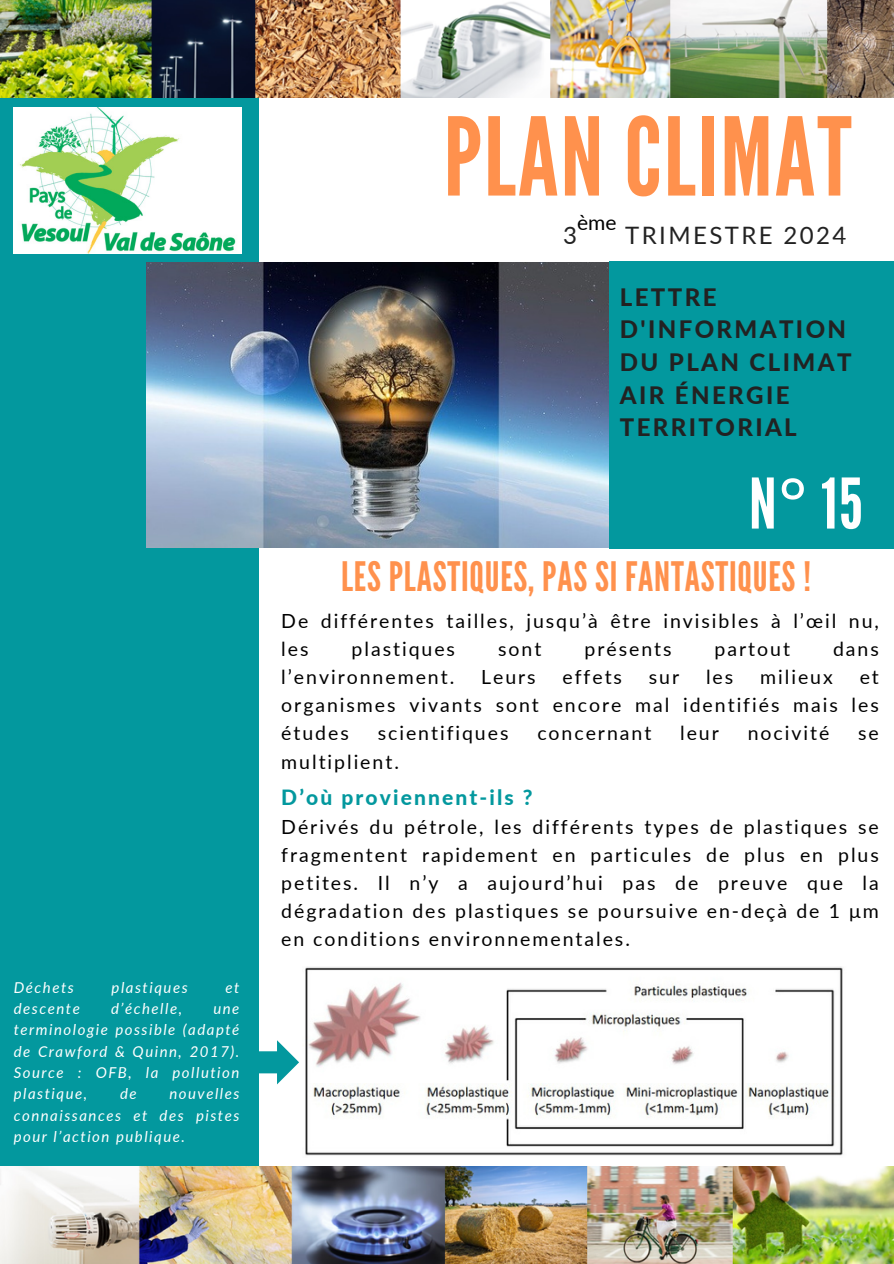
<style>
.page{position:relative;width:894px;height:1264px;background:#fff}
.page>*{position:absolute;margin:0;border:0;box-sizing:border-box;transform-origin:0 0}
.t1{font:108px "League Gothic";letter-spacing:.02em;color:#ff914d}
.t2{font:69.45px "League Gothic";color:#fff}
.t3{font:40.5px "League Gothic";letter-spacing:.02em;color:#ff914d}
.t4{font:800 24px/32.7px "Lato";letter-spacing:.1em;color:#222}
.t5{font:24px "Lato";letter-spacing:.1em;color:#222}
.t6{font:800 21px "Lato";letter-spacing:.1em;color:#03989e}
.t7{font:21px "Lato";color:#000}
.t8{font:19.5px/28.2px "Lato";letter-spacing:.1em;color:#000;text-align:justify}
.t9{font:italic 15px/21.3px "Lato";letter-spacing:.1em;color:#fff;text-align:justify}
.s1{font-family:"Noto Sans"}
</style>
<div class="page">
<div style="left:0;top:0;width:258px;height:1263px;background:#03989e"></div>
<div style="left:608px;top:261px;width:285px;height:287px;background:#03989e"></div>
<img style="left:14px;top:107px;width:227px;height:146px">
<img style="left:0;top:1166px;width:893px;height:96px">
<img style="left:0;top:0;width:893px;height:98px">
<img style="left:147px;top:262px;width:461px;height:285px">
<img style="left:305px;top:967px;width:538px;height:189px">
<svg style="left:258px;top:1040px;width:41px;height:44px"></svg>
<h6 class="t9" style="left:14px;top:976px;width:62px">Déchets</h6>
<h6 class="t9" style="left:112px;top:976px;width:78px">plastiques</h6>
<h6 class="t9" style="left:225px;top:976px;width:15px">et</h6>
<h6 class="t9" style="left:14px;top:997px;width:68px">descente</h6>
<h6 class="t9" style="left:111px;top:997px;width:72px">d’échelle,</h6>
<h6 class="t9" style="left:14px;top:997px;width:227px;text-indent:199px">une terminologie possible (adapté de Crawford &amp; Quinn, 2017).<br>Source : OFB, la pollution plastique,</h6>
<h6 class="t9" style="left:14px;top:1082px;width:227px;text-indent:156px">nouvelles connaissances et des pistes pour l’action publique.</h6>
<h6 class="t9" style="left:120px;top:1082px;width:18px">de</h6>
<p class="t1" style="left:443px;top:94px;width:409px">PLAN CLIMAT</p>
<h4 class="t7" style="left:577px;top:209px;width:41px">ème</h4>
<h2 class="t5" style="left:563px;top:220px;width:15px">3</h2>
<h5 class="t5" style="left:625px;top:220px;width:223px">TRIMESTRE 2024</h5>
<p class="t4" style="left:619px;top:280px;width:233px">LETTRE<br>D'INFORMATION<br>DU PLAN CLIMAT<br>AIR ÉNERGIE<br>TERRITORIAL</p>
<p class="t2" style="left:748px;top:463px;width:115px">N<span class="s1">°</span> 15</p>
<p class="t3" style="left:341px;top:553px;width:471px">LES PLASTIQUES, PAS SI FANTASTIQUES !</p>
<h3 class="t8" style="left:281px;top:606px;width:599px">De différentes tailles, jusqu’à être invisibles à l’œil nu, les</h3>
<h3 class="t8" style="left:351px;top:634px;width:105px">plastiques</h3>
<h3 class="t8" style="left:498px;top:634px;width:45px">sont</h3>
<h3 class="t8" style="left:584px;top:634px;width:89px">présents</h3>
<h3 class="t8" style="left:714px;top:634px;width:77px">partout</h3>
<h3 class="t8" style="left:832px;top:634px;width:47px">dans</h3>
<h3 class="t8" style="left:281px;top:662px;width:174px">l’environnement.</h3>
<h3 class="t8" style="left:481px;top:662px;width:56px">Leurs</h3>
<h3 class="t8" style="left:562px;top:662px;width:61px">effets</h3>
<h3 class="t8" style="left:648px;top:662px;width:32px">sur</h3>
<h3 class="t8" style="left:706px;top:662px;width:29px">les</h3>
<h3 class="t8" style="left:760px;top:662px;width:74px">milieux</h3>
<h3 class="t8" style="left:281px;top:662px;width:599px;text-indent:578px">et organismes vivants sont encore mal identifiés mais les études</h3>
<h3 class="t8" style="left:377px;top:718px;width:132px">scientifiques</h3>
<h3 class="t8" style="left:537px;top:718px;width:115px">concernant</h3>
<h3 class="t8" style="left:680px;top:718px;width:40px">leur</h3>
<h3 class="t8" style="left:747px;top:718px;width:83px">nocivité</h3>
<h3 class="t8" style="left:858px;top:718px;width:22px">se</h3>
<h3 class="t8" style="left:281px;top:747px;width:119px">multiplient.</h3>
<h6 class="t6" style="left:281px;top:783px;width:253px">D’où proviennent-ils ?</h6>
<h6 class="t8" style="left:281px;top:812px;width:599px">Dérivés du pétrole, les différents types de plastiques se fragmentent rapidement en particules de plus en plus petites. Il n’y a aujourd’hui pas de preuve que la dégradation des plastiques se poursuive en-deçà de 1 μm en conditions environnementales.</h6>
</div>
